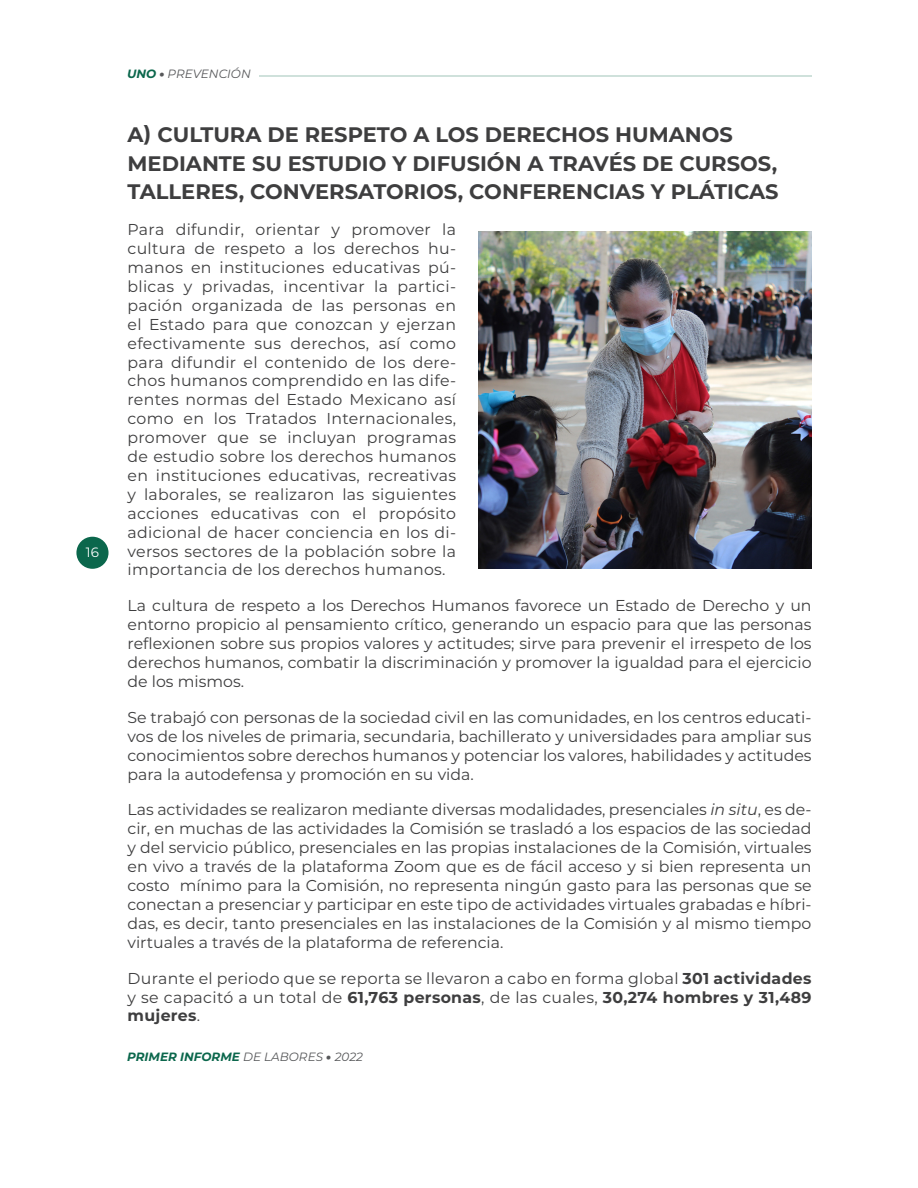
<style>
.page{position:relative;width:918px;height:1188px;background:#fff}
.page>*{position:absolute;margin:0;border:0;box-sizing:border-box;transform-origin:0 0}
.t1{font:700 21px/28.5px "Montserrat";color:#3e3e3f}
.t2{font:15.75px/18.9px "Montserrat";color:#3e3e3f;text-align:justify}
.t3{font:13.5px "Montserrat";color:#fff}
.t4{font:italic 700 12px "Montserrat";color:#0b674c}
.t5{font:italic 12px "Montserrat";color:#57585a}
.s1{font-weight:700;color:#0b674c}
.s2{font-weight:900}
.s3{font-style:italic}
.s4{font-weight:700}
.s5{font-weight:400;color:#57585a}
.s6{font-weight:900;color:#57585a}
</style>
<div class="page">
<hr style="left:259px;top:75px;width:553px;height:2px;background:#cfe1db">
<div style="left:76px;top:537px;width:33px;height:32px;background:#0b674c;border-radius:50%"></div>
<img style="left:479px;top:231px;width:333px;height:338px">
<p class="t3" style="left:86px;top:543px;width:15px">16</p>
<p class="t5" style="left:127px;top:66px;width:125px"><span class="s1">UNO</span> <span class="s2">•</span> PREVENCIÓN</p>
<h1 class="t1" style="left:128px;top:120px;width:653px">A) CULTURA DE RESPETO A LOS DERECHOS HUMANOS<br>MEDIANTE SU ESTUDIO Y DIFUSIÓN A TRAVÉS DE CURSOS,<br>TALLERES, CONVERSATORIOS, CONFERENCIAS Y PLÁTICAS</h1>
<p class="t2" style="left:128px;top:220px;width:330px">Para difundir, orientar y promover la cultura de respeto a los derechos hu&shy;manos en instituciones educativas pú&shy;blicas y privadas, incentivar la partici&shy;pación organizada de las personas en el Estado para que conozcan y ejerzan efectivamente sus derechos, así como para difundir el contenido de los dere&shy;chos humanos comprendido en las dife&shy;rentes normas del Estado Mexicano así como en los Tratados Internacionales, promover que se incluyan programas de estudio sobre los derechos humanos en instituciones educativas, recreativas y laborales, se realizaron las siguientes acciones educativas con el propósito adicional de hacer conciencia en los di&shy;versos sectores de la población sobre la importancia de los derechos humanos.</p>
<p class="t2" style="left:128px;top:596px;width:686px">La cultura de respeto a los Derechos Humanos favorece un Estado de Derecho y un entorno propicio al pensamiento crítico, generando un espacio para que las personas reflexionen sobre sus propios valores y actitudes; sirve para prevenir el irrespeto de los derechos humanos, combatir la discriminación y promover la igualdad para el ejercicio de los mismos.</p>
<p class="t2" style="left:128px;top:707px;width:686px">Se trabajó con personas de la sociedad civil en las comunidades, en los centros educati&shy;vos de los niveles de primaria, secundaria, bachillerato y universidades para ampliar sus conocimientos sobre derechos humanos y potenciar los valores, habilidades y actitudes para la autodefensa y promoción en su vida.</p>
<p class="t2" style="left:128px;top:800px;width:686px">Las actividades se realizaron mediante diversas modalidades, presenciales <span class="s3">in situ</span>, es de&shy;cir, en muchas de las actividades la Comisión se trasladó a los espacios de las sociedad y del servicio público, presenciales en las propias instalaciones de la Comisión, virtuales en vivo a través de la plataforma Zoom que es de fácil acceso y si bien representa un costo mínimo para la Comisión, no representa ningún gasto para las personas que se conectan a presenciar y participar en este tipo de actividades virtuales grabadas e híbri&shy;das, es decir, tanto presenciales en las instalaciones de la Comisión y al mismo tiempo virtuales a través de la plataforma de referencia.</p>
<p class="t2" style="left:128px;top:968px;width:686px">Durante el periodo que se reporta se llevaron a cabo en forma global <span class="s4">301 actividades </span>y se capacitó a un total de <span class="s4">61,763 personas</span>, de las cuales, <span class="s4">30,274 hombres y 31,489 mujeres</span>.</p>
<p class="t4" style="left:127px;top:1049px;width:237px">PRIMER INFORME <span class="s5">DE LABORES</span> <span class="s6">•</span> <span class="s5">2022</span></p>
</div>
